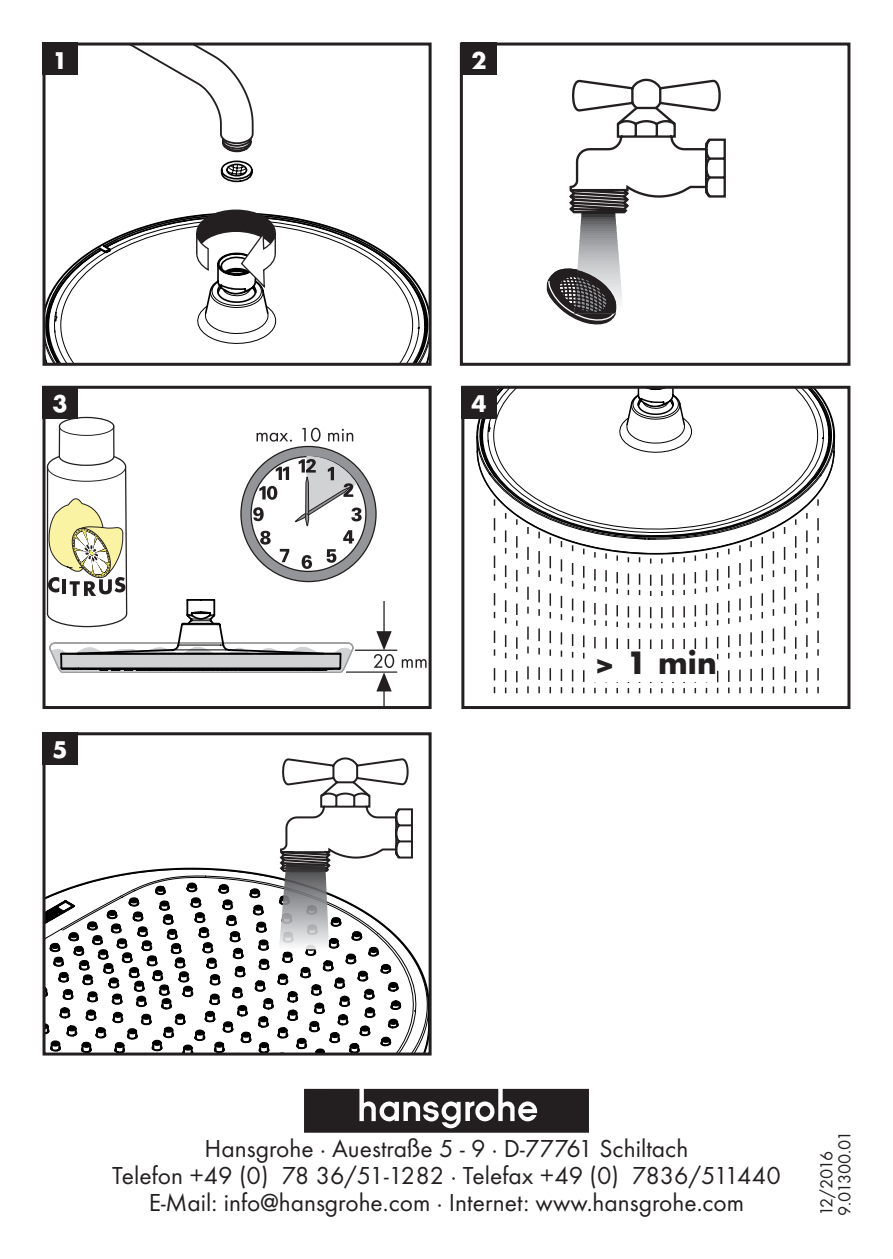
<style>
.page{position:relative;width:893px;height:1259px;background:#fff}
.page>*{position:absolute;margin:0;border:0;box-sizing:border-box;transform-origin:0 0}
.t1{font:700 30px "Futura LT";color:#231f20}
.t2{font:25.5px/27px "Futura TOT Boo";color:#231f20;text-align:center}
.t3{font:700 25.2px "Futura TOT";color:#fff}
.t4{font:18px "Futura TOT Boo";letter-spacing:-.07em;color:#231f20}
</style>
<div class="page">
<div style="left:461px;top:386px;width:389px;height:323px;border:3px solid #231f20"></div>
<div style="left:461px;top:386px;width:36px;height:33px;background:#231f20"></div>
<hr style="left:355px;top:649px;width:42px;height:2px;background:#231f20">
<hr style="left:383px;top:601px;width:2px;height:31px;background:#231f20">
<svg style="left:374px;top:631px;width:20px;height:74px"></svg>
<svg style="left:402px;top:659px;width:25px;height:9px"></svg>
<hr style="left:346px;top:671px;width:51px;height:2px;background:#69696c">
<svg style="left:241px;top:446px;width:135px;height:135px"></svg>
<svg style="left:47px;top:417px;width:315px;height:256px"></svg>
<div style="left:43px;top:386px;width:389px;height:323px;border:3px solid #231f20"></div>
<div style="left:43px;top:386px;width:35px;height:33px;background:#231f20"></div>
<div style="left:43px;top:732px;width:35px;height:33px;background:#231f20"></div>
<svg style="left:44px;top:734px;width:545px;height:398px"></svg>
<svg style="left:476px;top:387px;width:359px;height:307px"></svg>
<div style="left:594px;top:648px;width:123px;height:33px;background:#fff"></div>
<svg style="left:133px;top:47px;width:121px;height:106px"></svg>
<svg style="left:220px;top:160px;width:33px;height:23px"></svg>
<svg style="left:47px;top:209px;width:381px;height:153px"></svg>
<div style="left:43px;top:43px;width:389px;height:323px;border:3px solid #231f20"></div>
<div style="left:43px;top:43px;width:35px;height:32px;background:#231f20"></div>
<div style="left:461px;top:43px;width:36px;height:32px;background:#231f20"></div>
<hr style="left:574px;top:215px;width:49px;height:2px;background:#3a393a">
<hr style="left:574px;top:217px;width:49px;height:2px;background:#4d4e4f">
<hr style="left:574px;top:219px;width:49px;height:3px;background:#5b5b5e">
<hr style="left:574px;top:222px;width:49px;height:2px;background:#67676a">
<hr style="left:574px;top:224px;width:49px;height:2px;background:#707174">
<hr style="left:574px;top:226px;width:49px;height:3px;background:#787a7d">
<hr style="left:574px;top:229px;width:49px;height:2px;background:#7f8184">
<hr style="left:574px;top:231px;width:49px;height:2px;background:#87898c">
<hr style="left:574px;top:233px;width:49px;height:3px;background:#8d8f92">
<hr style="left:574px;top:236px;width:49px;height:2px;background:#939598">
<hr style="left:574px;top:238px;width:49px;height:2px;background:#989a9d">
<hr style="left:574px;top:240px;width:49px;height:3px;background:#9e9fa3">
<hr style="left:574px;top:243px;width:49px;height:2px;background:#a3a4a8">
<hr style="left:574px;top:245px;width:49px;height:2px;background:#a8aaad">
<hr style="left:574px;top:248px;width:49px;height:2px;background:#adaeb2">
<hr style="left:574px;top:250px;width:49px;height:2px;background:#b1b2b6">
<hr style="left:574px;top:252px;width:49px;height:2px;background:#b5b6ba">
<hr style="left:574px;top:255px;width:49px;height:2px;background:#babbbe">
<hr style="left:574px;top:257px;width:49px;height:2px;background:#bebfc1">
<hr style="left:574px;top:259px;width:49px;height:3px;background:#c1c2c4">
<hr style="left:574px;top:262px;width:49px;height:2px;background:#c5c6c8">
<hr style="left:574px;top:264px;width:49px;height:2px;background:#c8c9cb">
<hr style="left:574px;top:266px;width:49px;height:3px;background:#cbccce">
<hr style="left:574px;top:269px;width:49px;height:2px;background:#cfd0d2">
<hr style="left:574px;top:271px;width:49px;height:2px;background:#d2d3d5">
<hr style="left:574px;top:273px;width:49px;height:3px;background:#d5d6d8">
<hr style="left:574px;top:276px;width:49px;height:2px;background:#d8d9db">
<hr style="left:574px;top:278px;width:49px;height:2px;background:#dadbdd">
<hr style="left:574px;top:280px;width:49px;height:3px;background:#dddee0">
<hr style="left:574px;top:283px;width:49px;height:2px;background:#e0e1e3">
<hr style="left:574px;top:285px;width:49px;height:2px;background:#e2e3e5">
<hr style="left:574px;top:288px;width:49px;height:2px;background:#e5e6e8">
<hr style="left:574px;top:290px;width:49px;height:2px;background:#e8e9ea">
<hr style="left:574px;top:292px;width:49px;height:3px;background:#ebebed">
<hr style="left:574px;top:295px;width:49px;height:2px;background:#eeeeef">
<hr style="left:574px;top:297px;width:49px;height:2px;background:#f0f1f2">
<hr style="left:574px;top:299px;width:49px;height:3px;background:#f3f4f4">
<hr style="left:574px;top:302px;width:49px;height:2px;background:#f5f5f6">
<hr style="left:574px;top:304px;width:49px;height:2px;background:#f8f8f9">
<hr style="left:574px;top:306px;width:49px;height:3px;background:#fafafa">
<svg style="left:569px;top:78px;width:157px;height:136px"></svg>
<svg style="left:546px;top:267px;width:71px;height:58px"></svg>
<div style="left:460px;top:43px;width:390px;height:323px;border:3px solid #231f20"></div>
<p class="t3" style="left:53px;top:45px;width:17px">1</p>
<p class="t3" style="left:471px;top:45px;width:17px">2</p>
<p class="t3" style="left:53px;top:388px;width:17px">3</p>
<p class="t3" style="left:471px;top:388px;width:17px">4</p>
<p class="t3" style="left:53px;top:734px;width:17px">5</p>
<p class="t1" style="left:594px;top:642px;width:124px">&gt; 1 min</p>
<p class="t2" style="left:112px;top:1134px;width:670px">Hansgrohe · Auestraße 5 - 9 · D-77761 Schiltach<br>Telefon +49 (0) 78 36/51-1282 · Telefax +49 (0) 7836/511440<br>E-Mail: info@hansgrohe.com · Internet: www.hansgrohe.com</p>
<p class="t4" style="left:834px;top:1216px;width:87px;rotate:-90deg">9.01300.01</p>
<p class="t4" style="left:816px;top:1216px;width:67px;rotate:-90deg">12/2016</p>
</div>
